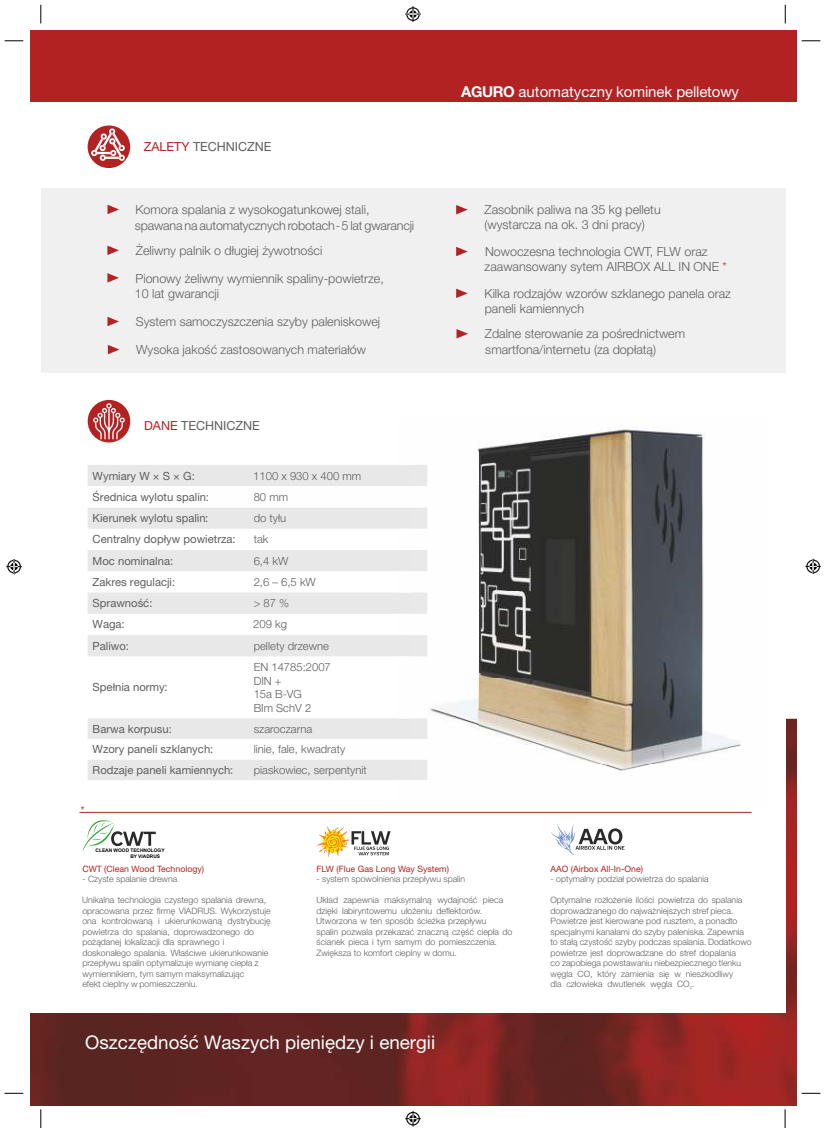
<style>
.page{position:relative;width:826px;height:1134px;background:#fff}
.page>*{position:absolute;margin:0;border:0;box-sizing:border-box;transform-origin:0 0}
.t1{font:18.75px "Helvetica Neue LT Pro";color:#fefefe}
.t2{font:15px "Helvetica Neue LT Pro";letter-spacing:-.01em;color:#fefefe}
.t3{font:300 12.5px/15px "Helvetica Neue LT Pro";color:#5e5e5d}
.t4{font:12.5px "Helvetica Neue LT Pro";color:#5e5e5d}
.t5{font:300 12.5px "Helvetica Neue LT Pro";color:#b32223}
.t6{font:11.25px "Helvetica Neue LT Pro";color:#5e5e5d}
.t7{font:300 11.25px/13.5px "Helvetica Neue LT Pro";color:#5e5e5d}
.t8{font:300 8.75px/10.5px "Helvetica Neue LT Pro";color:#5e5e5d}
.t9{font:8.75px "Helvetica Neue LT Pro";color:#b32223}
.t10{font:300 8.62px/10.5px "Helvetica Neue LT Pro";color:#5e5e5d}
.t11{font:700 4.88px/5.9px "Arial";color:#000}
.s1{color:#b32223}
.s2{font-weight:700}
.s3{font-size:8.75px}
</style>
<div class="page">
<img style="left:786px;top:719px;width:10px;height:386px">
<div style="left:30px;top:31px;width:766px;height:71px;background:#b32223"></div>
<div style="left:42px;top:188px;width:744px;height:184px;background:#f0f0f0"></div>
<div style="left:88px;top:465px;width:310px;height:315px;background:#e8e8e8"></div>
<svg style="left:88px;top:486px;width:310px;height:273px"></svg>
<svg style="left:107px;top:246px;width:12px;height:9px"></svg>
<svg style="left:107px;top:273px;width:12px;height:10px"></svg>
<svg style="left:456px;top:205px;width:11px;height:9px"></svg>
<svg style="left:456px;top:247px;width:11px;height:9px"></svg>
<svg style="left:456px;top:289px;width:11px;height:9px"></svg>
<svg style="left:456px;top:329px;width:12px;height:9px"></svg>
<div style="left:88px;top:125px;width:42px;height:43px;background:#b32223;border-radius:50%"></div>
<svg style="left:91px;top:128px;width:34px;height:33px"></svg>
<img style="left:398px;top:429px;width:343px;height:351px">
<img style="left:412px;top:465px;width:15px;height:315px">
<img style="left:412px;top:486px;width:15px;height:273px">
<img style="left:31px;top:1013px;width:754px;height:92px">
<svg style="left:82px;top:820px;width:74px;height:31px"></svg>
<svg style="left:316px;top:826px;width:74px;height:32px"></svg>
<svg style="left:551px;top:824px;width:73px;height:32px"></svg>
<hr style="left:79px;top:812px;width:672px;height:1px;background:#b32223">
<div style="left:88px;top:400px;width:42px;height:42px;background:#b32223;border-radius:50%"></div>
<svg style="left:93px;top:403px;width:32px;height:36px"></svg>
<svg style="left:108px;top:345px;width:11px;height:9px"></svg>
<svg style="left:107px;top:205px;width:12px;height:9px"></svg>
<svg style="left:107px;top:317px;width:12px;height:9px"></svg>
<svg style="left:7px;top:559px;width:15px;height:15px"></svg>
<svg style="left:805px;top:559px;width:15px;height:15px"></svg>
<svg style="left:5px;top:41px;width:18px;height:1px"></svg>
<svg style="left:801px;top:41px;width:19px;height:1px"></svg>
<svg style="left:41px;top:5px;width:1px;height:18px"></svg>
<svg style="left:785px;top:5px;width:1px;height:18px"></svg>
<svg style="left:405px;top:7px;width:15px;height:15px"></svg>
<svg style="left:5px;top:1093px;width:18px;height:1px"></svg>
<svg style="left:41px;top:1109px;width:1px;height:19px"></svg>
<svg style="left:784px;top:1109px;width:1px;height:19px"></svg>
<svg style="left:801px;top:1093px;width:19px;height:1px"></svg>
<svg style="left:405px;top:1111px;width:15px;height:15px"></svg>
<h3 class="t4" style="left:144px;top:142px;width:129px"><span class="s1">ZALETY</span> TECHNICZNE</h3>
<h3 class="t3" style="left:135px;top:204px;width:235px">Komora spalania z wysokogatunkowej stali,</h3>
<h3 class="t3" style="left:135px;top:219px;width:281px">spawana na automatycznych robotach-5 lat gwarancji</h3>
<h3 class="t3" style="left:136px;top:245px;width:188px">Żeliwny palnik o długiej żywotności</h3>
<h3 class="t3" style="left:135px;top:272px;width:251px">Pionowy żeliwny wymiennik spaliny-powietrze,<br>10 lat gwarancji</h3>
<h3 class="t3" style="left:136px;top:316px;width:246px">System samoczyszczenia szyby paleniskowej</h3>
<h3 class="t3" style="left:136px;top:344px;width:231px">Wysoka jakość zastosowanych materiałów</h3>
<h3 class="t4" style="left:144px;top:421px;width:117px"><span class="s1">DANE</span> TECHNICZNE</h3>
<p class="t6" style="left:93px;top:471px;width:104px">Wymiary W × S × G:</p>
<p class="t7" style="left:253px;top:470px;width:109px">1100 x 930 x 400 mm</p>
<p class="t6" style="left:93px;top:493px;width:118px">Średnica wylotu spalin:</p>
<p class="t7" style="left:254px;top:492px;width:36px">80 mm</p>
<p class="t6" style="left:93px;top:514px;width:117px">Kierunek wylotu spalin:</p>
<p class="t7" style="left:254px;top:513px;width:34px">do tyłu</p>
<p class="t6" style="left:93px;top:535px;width:144px">Centralny dopływ powietrza:</p>
<p class="t7" style="left:254px;top:534px;width:16px">tak</p>
<p class="t6" style="left:93px;top:557px;width:82px">Moc nominalna:</p>
<p class="t7" style="left:254px;top:555px;width:36px">6,4 kW</p>
<p class="t6" style="left:93px;top:578px;width:84px">Zakres regulacji:</p>
<p class="t7" style="left:254px;top:577px;width:64px">2,6 – 6,5 kW</p>
<p class="t6" style="left:93px;top:599px;width:61px">Sprawność:</p>
<p class="t7" style="left:254px;top:598px;width:37px">&gt; 87 %</p>
<p class="t6" style="left:93px;top:620px;width:34px">Waga:</p>
<p class="t7" style="left:253px;top:619px;width:35px">209 kg</p>
<p class="t6" style="left:93px;top:642px;width:38px">Paliwo:</p>
<p class="t7" style="left:254px;top:641px;width:77px">pellety drzewne</p>
<p class="t6" style="left:93px;top:683px;width:77px">Spełnia normy:</p>
<p class="t7" style="left:254px;top:662px;width:79px">EN 14785:2007<br>DIN +<br>15a B-VG<br>BIm SchV 2</p>
<p class="t6" style="left:93px;top:725px;width:81px">Barwa korpusu:</p>
<p class="t7" style="left:254px;top:723px;width:60px">szaroczarna</p>
<p class="t6" style="left:93px;top:745px;width:122px">Wzory paneli szklanych:</p>
<p class="t7" style="left:254px;top:744px;width:93px">linie, fale, kwadraty</p>
<p class="t6" style="left:93px;top:766px;width:142px">Rodzaje paneli kamiennych:</p>
<p class="t7" style="left:254px;top:765px;width:115px">piaskowiec, serpentynit</p>
<h3 class="t5" style="left:80px;top:806px;width:6px">*</h3>
<p class="t11" style="left:130px;top:848px;width:36px;text-indent:-35px">CLEAN WOOD TECHNOLOGY<br>BY VIADRUS</p>
<h2 class="t2" style="left:461px;top:86px;width:279px"><span class="s2">AGURO</span> automatyczny kominek pelletowy</h2>
<h3 class="t3" style="left:484px;top:204px;width:178px">Zasobnik paliwa na 35 kg pelletu (wystarcza na ok. 3 dni pracy)</h3>
<h3 class="t3" style="left:484px;top:246px;width:244px">Nowoczesna technologia CWT, FLW oraz zaawansowany sytem AIRBOX ALL IN ONE <span class="s1">*</span></h3>
<h3 class="t3" style="left:484px;top:288px;width:248px">Kilka rodzajów wzorów szklanego panela oraz</h3>
<h3 class="t3" style="left:485px;top:328px;width:202px">Zdalne sterowanie za pośrednictwem</h3>
<h3 class="t3" style="left:485px;top:302px;width:101px">paneli kamiennych</h3>
<h3 class="t3" style="left:485px;top:343px;width:172px">smartfona/internetu (za dopłatą)</h3>
<p class="t9" style="left:82px;top:865px;width:123px">CWT (Clean Wood Technology)</p>
<p class="t8" style="left:82px;top:875px;width:96px">- Czyste spalanie drewna</p>
<p class="t8" style="left:82px;top:896px;width:190px">Unikalna technologia czystego spalania drewna, opracowana przez firmę VIADRUS. Wykorzystuje ona kontrolowaną i ukierunkowaną dystrybucję powietrza do spalania, doprowadzonego do pożądanej lokalizacji dla sprawnego i doskonałego spalania. Właściwe ukierunkowanie przepływu spalin optymalizuje wymianę ciepła z wymiennikiem, tym samym maksymalizując<br>efekt cieplny w pomieszczeniu.</p>
<p class="t9" style="left:316px;top:865px;width:134px">FLW (Flue Gas Long Way System)</p>
<p class="t8" style="left:316px;top:875px;width:150px">- system spowolnienia przepływu spalin</p>
<p class="t8" style="left:316px;top:896px;width:197px">Układ zapewnia maksymalną wydajność pieca dzięki labiryntowemu ułożeniu deflektorów.<br>Utworzona w ten sposób ścieżka przepływu<br>spalin pozwala przekazać znaczną część ciepła do ścianek pieca i tym samym do pomieszczenia.<br>Zwiększa to komfort cieplny w domu.</p>
<h1 class="t1" style="left:85px;top:1035px;width:351px">Oszczędność Waszych pieniędzy i energii</h1>
<p class="t9" style="left:550px;top:865px;width:94px">AAO (Airbox All-In-One)</p>
<p class="t8" style="left:550px;top:875px;width:160px">- optymalny podział powietrza do spalania</p>
<p class="t8" style="left:550px;top:896px;width:203px">Optymalne rozłożenie ilości powietrza do spalania doprowadzanego do najważniejszych stref pieca.<br>Powietrze jest kierowane pod rusztem, a ponadto specjalnymi kanałami do szyby paleniska. Zapewnia to stałą czystość szyby podczas spalania. Dodatkowo powietrze jest doprowadzane do stref dopalania</p>
<p class="t10" style="left:550px;top:959px;width:192px"><span class="s3">co zapobiega</span> powstawaniu niebezpiecznego tlenku węgla CO, który zamienia się w nieszkodliwy dla człowieka dwutlenek węgla <span class="s3">CO</span> .<sub>2</sub></p>
</div>
